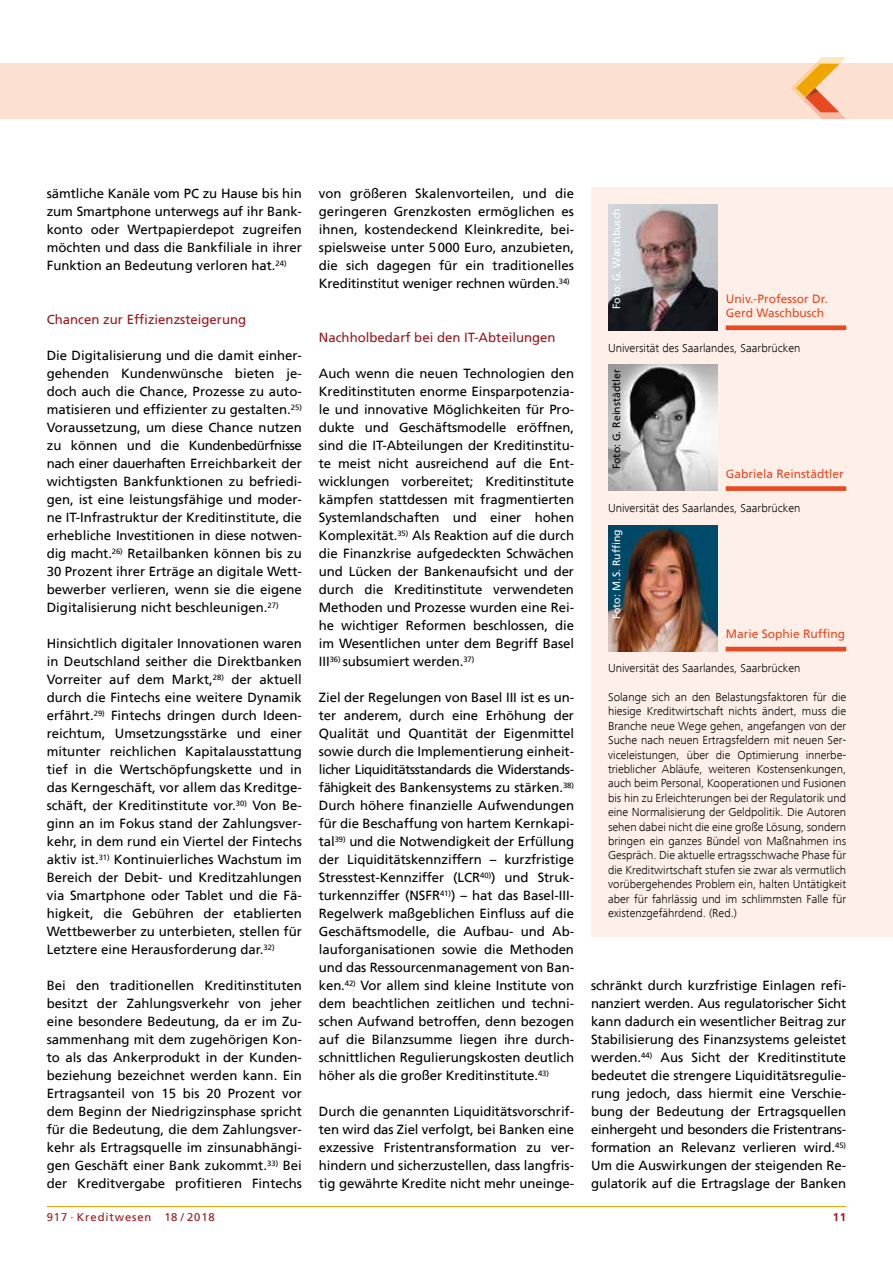
<style>
.page{position:relative;width:893px;height:1263px;background:#fff}
.page>*{position:absolute;margin:0;border:0;box-sizing:border-box;transform-origin:0 0}
.t1{font:13.2px/18px "Frutiger";letter-spacing:-.005em;color:#000;text-align:justify}
.t2{font:13.2px "Frutiger";color:#9a191e}
.t3{font:300 12px/14.4px "Frutiger Next Com";color:#000;text-align:justify}
.t4{font:12px/14.4px "Frutiger";color:#e84922}
.t5{font:11.25px "Frutiger";letter-spacing:.08em;color:#9a191e}
.t6{font:700 11.25px "Frutiger";color:#9a191e}
.t7{font:10.5px "Frutiger";color:#fff}
.t8{font:10.5px "Frutiger";color:#000}
</style>
<div class="page">
<hr style="left:47px;top:1206px;width:799px;height:1px;background:#f0a400">
<div style="left:0;top:64px;width:893px;height:55px;background:#fce0d1"></div>
<svg style="left:791px;top:57px;width:55px;height:62px"></svg>
<div style="left:591px;top:187px;width:302px;height:749px;background:#feefe8"></div>
<img style="left:608px;top:204px;width:109px;height:126px">
<img style="left:608px;top:364px;width:109px;height:127px">
<div style="left:726px;top:325px;width:120px;height:5px;background:#e84922"></div>
<div style="left:726px;top:486px;width:120px;height:5px;background:#e84922"></div>
<img style="left:608px;top:525px;width:109px;height:126px">
<hr style="left:726px;top:647px;width:120px;height:4px;background:#e84922">
<p class="t1" style="left:47px;top:185px;width:257px">sämtliche Kanäle vom PC zu Hause bis hin zum Smartphone unterwegs auf ihr Bank&shy;konto oder Wertpapierdepot zugreifen möchten und dass die Bankfiliale in ihrer Funktion an Bedeutung verloren hat.<sup>24)</sup></p>
<p class="t2" style="left:47px;top:313px;width:201px">Chancen zur Effizienzsteigerung</p>
<p class="t1" style="left:47px;top:347px;width:257px">Die Digitalisierung und die damit einher&shy;gehenden Kundenwünsche bieten je&shy;doch auch die Chance, Prozesse zu auto&shy;matisieren und effizienter zu gestalten.<sup>25)<br></sup>Voraussetzung, um diese Chance nutzen zu können und die Kundenbedürfnisse nach einer dauerhaften Erreichbarkeit der wichtigsten Bankfunktionen zu befriedi&shy;gen, ist eine leistungsfähige und moder&shy;ne IT-Infrastruktur der Kreditinstitute, die erhebliche Investitionen in diese notwen&shy;dig macht.<sup>26)</sup> Retailbanken können bis zu 30 Prozent ihrer Erträge an digitale Wett&shy;bewerber verlieren, wenn sie die eigene Digitalisierung nicht beschleunigen.<sup>27)</sup></p>
<p class="t1" style="left:47px;top:635px;width:257px">Hinsichtlich digitaler Innovationen waren in Deutschland seither die Direktbanken Vorreiter auf dem Markt,<sup>28)</sup> der aktuell durch die Fintechs eine weitere Dynamik erfährt.<sup>29)</sup> Fintechs dringen durch Ideen&shy;reichtum, Umsetzungsstärke und einer mitunter reichlichen Kapitalausstattung tief in die Wertschöpfungskette und in das Kerngeschäft, vor allem das Kreditge&shy;schäft, der Kreditinstitute vor.<sup>30)</sup> Von Be&shy;ginn an im Fokus stand der Zahlungsver&shy;kehr, in dem rund ein Viertel der Fintechs aktiv ist.<sup>31)</sup> Kontinuierliches Wachstum im Bereich der Debit- und Kreditzahlungen via Smartphone oder Tablet und die Fä&shy;higkeit, die Gebühren der etablierten Wettbewerber zu unterbieten, stellen für Letztere eine Herausforderung dar.<sup>32)</sup></p>
<p class="t1" style="left:47px;top:977px;width:257px">Bei den traditionellen Kreditinstituten besitzt der Zahlungsverkehr von jeher eine besondere Bedeutung, da er im Zu&shy;sammenhang mit dem zugehörigen Kon&shy;to als das Ankerprodukt in der Kunden&shy;beziehung bezeichnet werden kann. Ein Ertragsanteil von 15 bis 20 Prozent vor dem Beginn der Niedrigzinsphase spricht für die Bedeutung, die dem Zahlungsver&shy;kehr als Ertragsquelle im zinsunabhängi&shy;gen Geschäft einer Bank zukommt.<sup>33)</sup> Bei der Kreditvergabe profitieren Fintechs</p>
<p class="t1" style="left:319px;top:185px;width:257px">von größeren Skalenvorteilen, und die geringeren Grenzkosten ermöglichen es ihnen, kostendeckend Kleinkredite, bei&shy;spielsweise unter 5000 Euro, anzubieten, die sich dagegen für ein traditionelles Kreditinstitut weniger rechnen würden.<sup>34)</sup></p>
<p class="t2" style="left:319px;top:331px;width:238px">Nachholbedarf bei den IT-Abteilungen</p>
<p class="t1" style="left:319px;top:365px;width:257px">Auch wenn die neuen Technologien den Kreditinstituten enorme Einsparpotenzia&shy;le und innovative Möglichkeiten für Pro&shy;dukte und Geschäftsmodelle eröffnen, sind die IT-Abteilungen der Kreditinstitu&shy;te meist nicht ausreichend auf die Ent&shy;wicklungen vorbereitet; Kreditinstitute kämpfen stattdessen mit fragmentierten Systemlandschaften und einer hohen Komplexität.<sup>35)</sup> Als Reaktion auf die durch die Finanzkrise aufgedeckten Schwächen und Lücken der Bankenaufsicht und der durch die Kreditinstitute verwendeten Methoden und Prozesse wurden eine Rei&shy;he wichtiger Reformen beschlossen, die im Wesentlichen unter dem Begriff Basel III<sup>36)</sup> subsumiert werden.<sup>37)</sup></p>
<p class="t1" style="left:319px;top:689px;width:257px">Ziel der Regelungen von Basel III ist es un&shy;ter anderem, durch eine Erhöhung der Qualität und Quantität der Eigenmittel sowie durch die Implementierung einheit&shy;licher Liquiditätsstandards die Widerstands&shy;fähigkeit des Bankensystems zu stärken.<sup>38)<br></sup>Durch höhere finanzielle Aufwendungen für die Beschaffung von hartem Kernkapi&shy;tal<sup>39)</sup> und die Notwendigkeit der Erfüllung der Liquiditätskennziffern – kurzfristige Stresstest-Kennziffer (LCR<sup>40)</sup>) und Struk&shy;turkennziffer (NSFR<sup>41)</sup>) – hat das Basel-III-Regelwerk maßgeblichen Einfluss auf die Geschäftsmodelle, die Aufbau- und Ab&shy;lauforganisationen sowie die Methoden und das Ressourcenmanagement von Ban&shy;ken.<sup>42)</sup> Vor allem sind kleine Institute von dem beachtlichen zeitlichen und techni&shy;schen Aufwand betroffen, denn bezogen auf die Bilanzsumme liegen ihre durch&shy;schnittlichen Regulierungskosten deutlich höher als die großer Kreditinstitute.<sup>43)</sup></p>
<p class="t1" style="left:319px;top:1103px;width:257px">Durch die genannten Liquiditätsvorschrif&shy;ten wird das Ziel verfolgt, bei Banken eine exzessive Fristentransformation zu ver&shy;hindern und sicherzustellen, dass langfris&shy;tig gewährte Kredite nicht mehr uneinge-</p>
<p class="t7" style="left:612px;top:309px;width:102px;rotate:-90deg">Foto: G. Waschbusch</p>
<p class="t4" style="left:726px;top:292px;width:104px">Univ.-Professor Dr.<br>Gerd Waschbusch</p>
<p class="t3" style="left:608px;top:341px;width:194px">Universität des Saarlandes, Saarbrücken</p>
<p class="t8" style="left:612px;top:469px;width:102px;rotate:-90deg">Foto: G. Reinstädtler</p>
<p class="t4" style="left:726px;top:467px;width:120px">Gabriela Reinstädtler</p>
<p class="t3" style="left:608px;top:501px;width:194px">Universität des Saarlandes, Saarbrücken</p>
<p class="t7" style="left:612px;top:619px;width:91px;rotate:-90deg">Foto: M.S. Ruffing</p>
<p class="t4" style="left:726px;top:627px;width:121px">Marie Sophie Ruffing</p>
<p class="t3" style="left:608px;top:661px;width:194px">Universität des Saarlandes, Saarbrücken</p>
<p class="t3" style="left:608px;top:690px;width:240px">Solange sich an den Belastungsfaktoren für die hiesige Kreditwirtschaft nichts ändert, muss die Branche neue Wege gehen, angefangen von der Suche nach neuen Ertragsfeldern mit neuen Ser&shy;viceleistungen, über die Optimierung innerbe&shy;trieblicher Abläufe, weiteren Kostensenkungen, auch beim Personal, Kooperationen und Fusionen bis hin zu Erleichterungen bei der Regulatorik und eine Normalisierung der Geldpolitik. Die Autoren sehen dabei nicht die eine große Lösung, sondern bringen ein ganzes Bündel von Maßnahmen ins Gespräch. Die aktuelle ertragsschwache Phase für die Kreditwirtschaft stufen sie zwar als vermutlich vorübergehendes Problem ein, halten Untätigkeit aber für fahrlässig und im schlimmsten Falle für existenzgefährdend. (Red.)</p>
<p class="t1" style="left:591px;top:977px;width:257px">schränkt durch kurzfristige Einlagen refi&shy;nanziert werden. Aus regulatorischer Sicht kann dadurch ein wesentlicher Beitrag zur Stabilisierung des Finanzsystems geleistet werden.<sup>44)</sup> Aus Sicht der Kreditinstitute bedeutet die strengere Liquiditätsregulie&shy;rung jedoch, dass hiermit eine Verschie&shy;bung der Bedeutung der Ertragsquellen einhergeht und besonders die Fristentrans&shy;formation an Relevanz verlieren wird.<sup>45)<br></sup>Um die Auswirkungen der steigenden Re&shy;gulatorik auf die Ertragslage der Banken</p>
<p class="t5" style="left:47px;top:1211px;width:170px">917 · Kreditwesen 18 / 2018</p>
<p class="t6" style="left:833px;top:1211px;width:15px">11</p>
</div>
